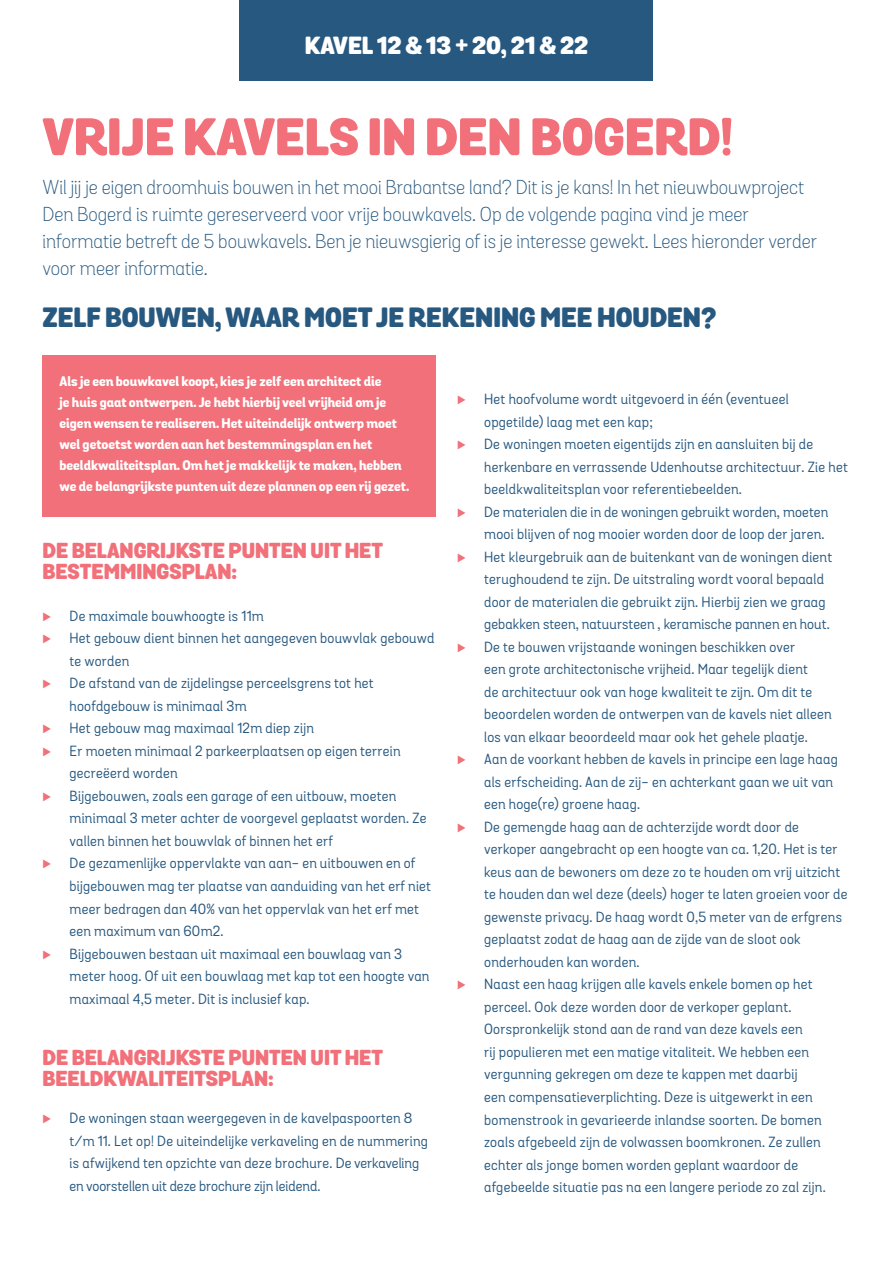
<style>
.page{position:relative;width:893px;height:1263px;background:#fff}
.page>*{position:absolute;margin:0;border:0;box-sizing:border-box;transform-origin:0 0}
.t1{font:900 51px "Grota Sans Alt Rd";color:#f17079}
.t2{font:900 27px "Grota Sans Alt Rd";color:#27587f}
.t3{font:900 24px "Grota Sans Alt Rd";color:#fff}
.t4{font:900 21px/21px "Grota Sans Alt Rd";color:#f17079}
.t5{font:300 19.5px/27px "Grota Sans Alt Rd";color:#27587f}
.t6{font:14.25px/22.5px "Grota Sans Alt Rd";letter-spacing:.02em;color:#27587f}
.t7{font:100 14.25px "Proxima Nova";color:#f17079}
.t8{font:800 13.5px/21px "Grota Sans Alt Rd";color:#fff}
</style>
<div class="page">
<div style="left:43px;top:355px;width:393px;height:162px;background:#f17079"></div>
<div style="left:240px;top:0;width:413px;height:81px;background:#27587f"></div>
<h3 class="t3" style="left:305px;top:30px;width:285px">KAVEL 12 &amp; 13 + 20, 21 &amp; 22</h3>
<h1 class="t1" style="left:43px;top:105px;width:692px">VRIJE KAVELS IN DEN BOGERD!</h1>
<p class="t5" style="left:43px;top:174px;width:776px">Wil jij je eigen droomhuis bouwen in het mooi Brabantse land? Dit is je kans! In het nieuwbouwproject Den Bogerd is ruimte gereserveerd voor vrije bouwkavels. Op de volgende pagina vind je meer informatie betreft de 5 bouwkavels. Ben je nieuwsgierig of is je interesse gewekt. Lees hieronder verder voor meer informatie.</p>
<h2 class="t2" style="left:43px;top:300px;width:675px">ZELF BOUWEN, WAAR MOET JE REKENING MEE HOUDEN?</h2>
<p class="t8" style="left:60px;top:372px;width:351px">Als je een bouwkavel koopt, kies je zelf een architect die<br>je huis gaat ontwerpen. Je hebt hierbij veel vrijheid om je eigen wensen te realiseren. Het uiteindelijk ontwerp moet wel getoetst worden aan het bestemmingsplan en het beeldkwaliteitsplan. Om het je makkelijk te maken, hebben we de belangrijkste punten uit deze plannen op een rij gezet.</p>
<h3 class="t4" style="left:43px;top:542px;width:342px">DE BELANGRIJKSTE PUNTEN UIT HET<br>BESTEMMINGSPLAN:</h3>
<p class="t7" style="left:43px;top:610px;width:10px">⊲</p>
<p class="t6" style="left:70px;top:605px;width:196px">De maximale bouwhoogte is 11m</p>
<p class="t7" style="left:43px;top:632px;width:10px">⊲</p>
<p class="t6" style="left:70px;top:628px;width:366px">Het gebouw dient binnen het aangegeven bouwvlak gebouwd te worden</p>
<p class="t7" style="left:43px;top:677px;width:10px">⊲</p>
<p class="t6" style="left:70px;top:673px;width:306px">De afstand van de zijdelingse perceelsgrens tot het hoofdgebouw is minimaal 3m</p>
<p class="t7" style="left:43px;top:722px;width:10px">⊲</p>
<p class="t6" style="left:70px;top:718px;width:246px">Het gebouw mag maximaal 12m diep zijn</p>
<p class="t7" style="left:43px;top:745px;width:10px">⊲</p>
<p class="t6" style="left:70px;top:740px;width:333px">Er moeten minimaal 2 parkeerplaatsen op eigen terrein gecreëerd worden</p>
<p class="t7" style="left:43px;top:790px;width:10px">⊲</p>
<p class="t6" style="left:70px;top:785px;width:358px">Bijgebouwen, zoals een garage of een uitbouw, moeten minimaal 3 meter achter de voorgevel geplaatst worden. Ze vallen binnen het bouwvlak of binnen het erf</p>
<p class="t7" style="left:43px;top:857px;width:10px">⊲</p>
<p class="t6" style="left:70px;top:853px;width:363px">De gezamenlijke oppervlakte van aan- en uitbouwen en of bijgebouwen mag ter plaatse van aanduiding van het erf niet meer bedragen dan 40% van het oppervlak van het erf met een maximum van 60m2.</p>
<p class="t7" style="left:43px;top:947px;width:10px">⊲</p>
<p class="t6" style="left:70px;top:943px;width:361px">Bijgebouwen bestaan uit maximaal een bouwlaag van 3 meter hoog. Of uit een bouwlaag met kap tot een hoogte van maximaal 4,5 meter. Dit is inclusief kap.</p>
<h3 class="t4" style="left:43px;top:1048px;width:342px">DE BELANGRIJKSTE PUNTEN UIT HET<br>BEELDKWALITEITSPLAN:</h3>
<p class="t7" style="left:43px;top:1112px;width:10px">⊲</p>
<p class="t6" style="left:70px;top:1108px;width:360px">De woningen staan weergegeven in de kavelpaspoorten 8 t/m 11. Let op! De uiteindelijke verkaveling en de nummering is afwijkend ten opzichte van deze brochure. De verkaveling en voorstellen uit deze brochure zijn leidend.</p>
<p class="t7" style="left:457px;top:393px;width:10px">⊲</p>
<p class="t6" style="left:484px;top:389px;width:306px">Het hoofvolume wordt uitgevoerd in één (eventueel opgetilde) laag met een kap;</p>
<p class="t7" style="left:457px;top:438px;width:10px">⊲</p>
<p class="t6" style="left:484px;top:434px;width:365px">De woningen moeten eigentijds zijn en aansluiten bij de herkenbare en verrassende Udenhoutse architectuur. Zie het beeldkwaliteitsplan voor referentiebeelden.</p>
<p class="t7" style="left:457px;top:506px;width:10px">⊲</p>
<p class="t6" style="left:484px;top:501px;width:346px">De materialen die in de woningen gebruikt worden, moeten mooi blijven of nog mooier worden door de loop der jaren.</p>
<p class="t7" style="left:457px;top:551px;width:10px">⊲</p>
<p class="t6" style="left:484px;top:546px;width:350px">Het kleurgebruik aan de buitenkant van de woningen dient terughoudend te zijn. De uitstraling wordt vooral bepaald door de materialen die gebruikt zijn. Hierbij zien we graag gebakken steen, natuursteen , keramische pannen en hout.</p>
<p class="t7" style="left:457px;top:641px;width:10px">⊲</p>
<p class="t6" style="left:484px;top:636px;width:349px">De te bouwen vrijstaande woningen beschikken over<br>een grote architectonische vrijheid. Maar tegelijk dient<br>de architectuur ook van hoge kwaliteit te zijn. Om dit te beoordelen worden de ontwerpen van de kavels niet alleen los van elkaar beoordeeld maar ook het gehele plaatje.</p>
<p class="t7" style="left:457px;top:753px;width:10px">⊲</p>
<p class="t6" style="left:484px;top:749px;width:355px">Aan de voorkant hebben de kavels in principe een lage haag als erfscheiding. Aan de zij- en achterkant gaan we uit van een hoge(re) groene haag.</p>
<p class="t7" style="left:457px;top:821px;width:10px">⊲</p>
<p class="t6" style="left:484px;top:816px;width:365px">De gemengde haag aan de achterzijde wordt door de verkoper aangebracht op een hoogte van ca. 1,20. Het is ter keus aan de bewoners om deze zo te houden om vrij uitzicht te houden dan wel deze (deels) hoger te laten groeien voor de gewenste privacy. De haag wordt 0,5 meter van de erfgrens geplaatst zodat de haag aan de zijde van de sloot ook onderhouden kan worden.</p>
<p class="t7" style="left:457px;top:978px;width:10px">⊲</p>
<p class="t6" style="left:484px;top:974px;width:343px">Naast een haag krijgen alle kavels enkele bomen op het perceel. Ook deze worden door de verkoper geplant.<br>Oorspronkelijk stond aan de rand van deze kavels een<br>rij populieren met een matige vitaliteit. We hebben een vergunning gekregen om deze te kappen met daarbij<br>een compensatieverplichting. Deze is uitgewerkt in een bomenstrook in gevarieerde inlandse soorten. De bomen zoals afgebeeld zijn de volwassen boomkronen. Ze zullen echter als jonge bomen worden geplant waardoor de afgebeelde situatie pas na een langere periode zo zal zijn.</p>
</div>
